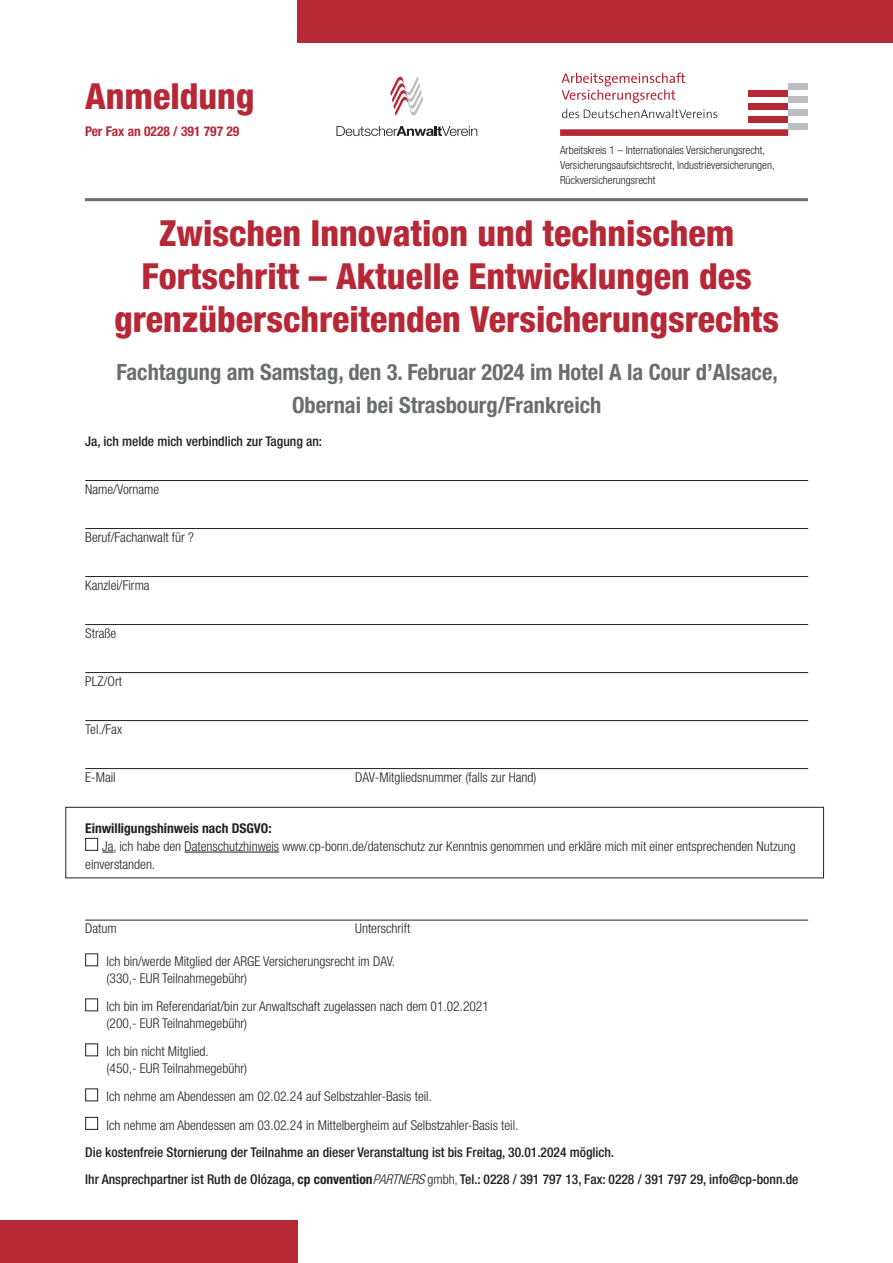
<style>
.page{position:relative;width:893px;height:1263px;background:#fff}
.page>*{position:absolute;margin:0;border:0;box-sizing:border-box;transform-origin:0 0}
.t1{font:800 condensed 36px/43.2px "Helvetica Neue";color:#b72837;text-align:center}
.t2{font:700 condensed 22.5px/33px "Helvetica Neue";color:#6c6d70;text-align:center}
.t3{font:300 condensed 13.5px/16.5px "Helvetica Neue";color:#231f20}
.t4{font:500 condensed 13.5px/27px "Helvetica Neue";color:#231f20}
.t5{font:700 condensed 13.5px "Helvetica Neue";color:#231f20}
.t6{font:700 condensed 13.5px "Helvetica Neue";color:#b72837}
.t7{font:300 condensed 11.25px/15.1px "Helvetica Neue";color:#231f20}
.s1{font-weight:700}
.s2{font-weight:300;font-style:italic}
.s3{font-weight:300}
.s4{font-weight:300;font-size:11.25px}
</style>
<div class="page">
<div style="left:298px;top:0;width:595px;height:43px;background:#b72837"></div>
<div style="left:0;top:1220px;width:298px;height:43px;background:#b72837"></div>
<hr style="left:85px;top:198px;width:723px;height:3px;background:#6c6d70">
<svg style="left:336px;top:126px;width:141px;height:10px"></svg>
<svg style="left:390px;top:76px;width:33px;height:40px"></svg>
<svg style="left:562px;top:73px;width:123px;height:30px"></svg>
<div style="left:788px;top:83px;width:20px;height:7px;background:#bcbdc0"></div>
<div style="left:749px;top:90px;width:39px;height:6px;background:#b72837"></div>
<div style="left:788px;top:96px;width:20px;height:7px;background:#bcbdc0"></div>
<div style="left:749px;top:103px;width:39px;height:6px;background:#b72837"></div>
<div style="left:788px;top:109px;width:20px;height:7px;background:#bcbdc0"></div>
<div style="left:749px;top:116px;width:39px;height:7px;background:#b72837"></div>
<div style="left:788px;top:123px;width:20px;height:6px;background:#bcbdc0"></div>
<svg style="left:560px;top:129px;width:228px;height:7px;background:#ba3342"></svg>
<svg style="left:562px;top:109px;width:155px;height:9px"></svg>
<hr style="left:85px;top:480px;width:723px;height:1px;background:#231f20">
<hr style="left:85px;top:528px;width:723px;height:1px;background:#231f20">
<hr style="left:85px;top:576px;width:723px;height:1px;background:#231f20">
<hr style="left:85px;top:624px;width:723px;height:1px;background:#231f20">
<hr style="left:85px;top:672px;width:723px;height:1px;background:#231f20">
<hr style="left:85px;top:720px;width:723px;height:1px;background:#231f20">
<hr style="left:85px;top:768px;width:723px;height:1px;background:#231f20">
<svg style="left:102px;top:852px;width:12px;height:1px"></svg>
<hr style="left:184px;top:852px;width:95px;height:1px;background:#231f20">
<hr style="left:85px;top:920px;width:723px;height:1px;background:#231f20">
<div style="left:85px;top:838px;width:13px;height:13px;border:1px solid #231f20"></div>
<div style="left:85px;top:953px;width:13px;height:13px;border:1px solid #231f20"></div>
<div style="left:85px;top:998px;width:13px;height:13px;border:1px solid #231f20"></div>
<div style="left:85px;top:1043px;width:13px;height:13px;border:1px solid #231f20"></div>
<div style="left:85px;top:1088px;width:13px;height:13px;border:1px solid #231f20"></div>
<div style="left:85px;top:1117px;width:13px;height:13px;border:1px solid #231f20"></div>
<div style="left:65px;top:807px;width:759px;height:71px;border:1px solid #231f20"></div>
<h1 class="t1" style="left:85px;top:74px;width:171px">Anmeldung</h1>
<p class="t6" style="left:85px;top:123px;width:156px">Per Fax an 0228 / 391 797 29</p>
<p class="t7" style="left:560px;top:142px;width:216px">Arbeitskreis 1 – Internationales Versicherungsrecht,<br>Versicherungsaufsichtsrecht, Industrieversicherungen,<br>Rückversicherungsrecht</p>
<h1 class="t1" style="left:114px;top:211px;width:666px">Zwischen Innovation und technischem<br>Fortschritt – Aktuelle Entwicklungen des grenzüberschreitenden Versicherungsrechts</h1>
<h2 class="t2" style="left:116px;top:355px;width:663px">Fachtagung am Samstag, den 3. Februar 2024 im Hotel A la Cour d’Alsace,<br>Obernai bei Strasbourg/Frankreich</h2>
<p class="t4" style="left:85px;top:427px;width:238px">Ja, ich melde mich verbindlich zur Tagung an:</p>
<p class="t3" style="left:85px;top:480px;width:76px">Name/Vorname</p>
<p class="t3" style="left:85px;top:528px;width:110px">Beruf/Fachanwalt für ?</p>
<p class="t3" style="left:85px;top:576px;width:66px">Kanzlei/Firma</p>
<p class="t3" style="left:85px;top:624px;width:32px">Straße</p>
<p class="t3" style="left:85px;top:673px;width:38px">PLZ/Ort</p>
<p class="t3" style="left:85px;top:721px;width:38px">Tel./Fax</p>
<p class="t3" style="left:85px;top:769px;width:32px">E-Mail</p>
<p class="t3" style="left:355px;top:769px;width:183px">DAV-Mitgliedsnummer (falls zur Hand)</p>
<p class="t5" style="left:85px;top:820px;width:188px">Einwilligungshinweis nach DSGVO:</p>
<p class="t3" style="left:85px;top:837px;width:712px;line-height:18px;text-indent:17px">Ja, ich habe den Datenschutzhinweis www.cp-bonn.de/datenschutz zur Kenntnis genommen und erkläre mich mit einer entsprechenden Nutzung einverstanden.</p>
<p class="t3" style="left:85px;top:920px;width:33px">Datum</p>
<p class="t3" style="left:355px;top:920px;width:56px">Unterschrift</p>
<p class="t3" style="left:107px;top:953px;width:290px">Ich bin/werde Mitglied der ARGE Versicherungsrecht im DAV. (330,- EUR Teilnahmegebühr)</p>
<p class="t3" style="left:107px;top:998px;width:384px">Ich bin im Referendariat/bin zur Anwaltschaft zugelassen nach dem 01.02.2021 (200,- EUR Teilnahmegebühr)</p>
<p class="t3" style="left:107px;top:1043px;width:142px">Ich bin nicht Mitglied.<br>(450,- EUR Teilnahmegebühr)</p>
<p class="t3" style="left:107px;top:1082px;width:413px;line-height:28.5px">Ich nehme am Abendessen am 02.02.24 auf Selbstzahler-Basis teil.<br>Ich nehme am Abendessen am 03.02.24 in Mittelbergheim auf Selbstzahler-Basis teil.</p>
<p class="t4" style="left:85px;top:1138px;width:715px">Die kostenfreie Stornierung der Teilnahme an dieser Veranstaltung ist bis Freitag, 30.01.2024 möglich.<br>Ihr Ansprechpartner ist Ruth de Olózaga, <span class="s1">cp convention</span><span class="s2">PARTNERS</span><span class="s3">gmbh</span><span class="s4">,</span> Tel.: 0228 / 391 797 13, Fax: 0228 / 391 797 29, info@cp-bonn.de</p>
</div>
